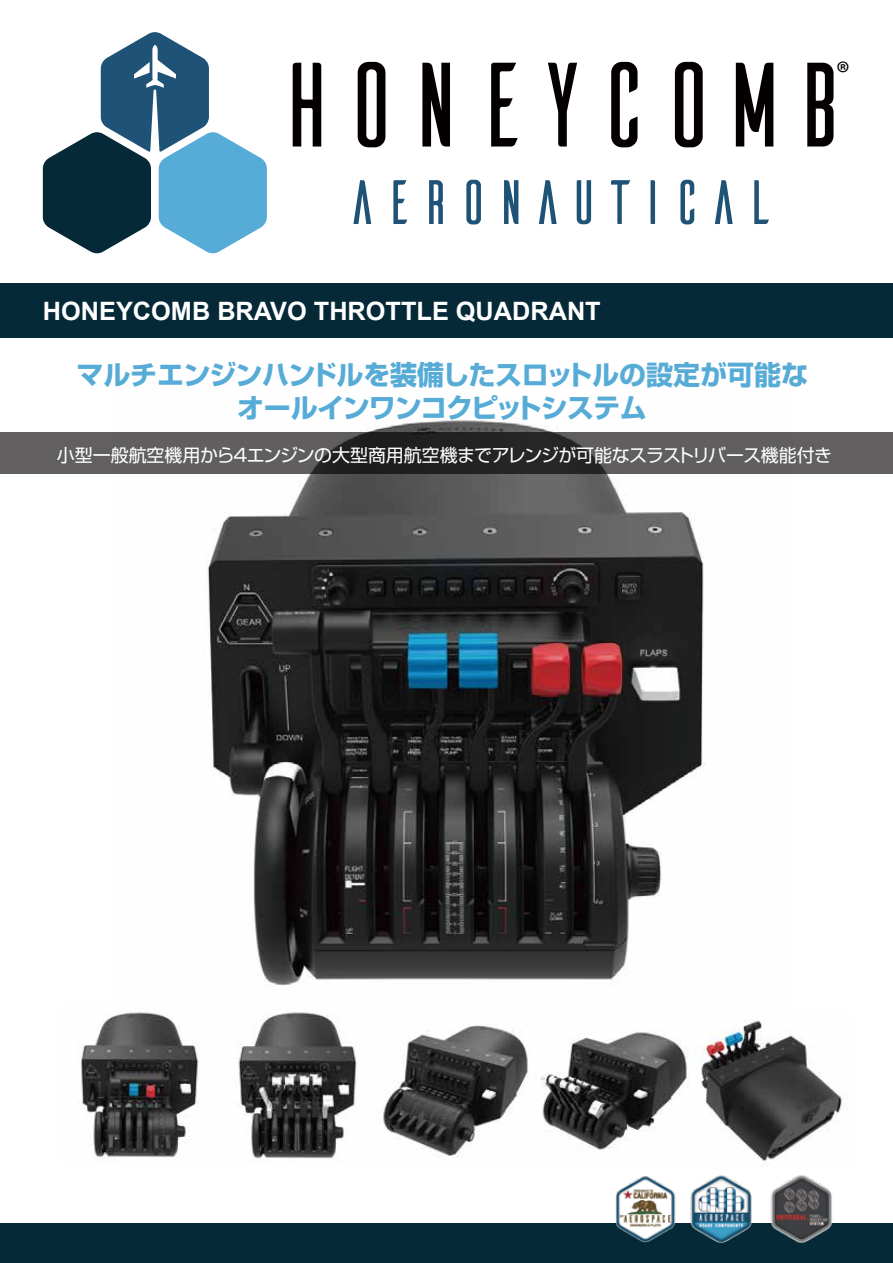
<style>
.page{position:relative;width:893px;height:1263px;background:#fff}
.page>*{position:absolute;margin:0;border:0;box-sizing:border-box;transform-origin:0 0}
.t1{font:32.85px "Myriad Pro";color:#040000}
.t2{font:700 27px/33px "Shin Go Pro";letter-spacing:-.02em;color:#56acd6;text-align:center}
.t3{font:700 25.35px "Arial";color:#fff}
.t4{font:18px "Shin Go Pro";letter-spacing:-.03em;color:#fff}
</style>
<div class="page">
<img style="left:118px;top:420px;width:675px;height:567px">
<svg style="left:0;top:432px;width:893px;height:41px;background:#4e4d4d"></svg>
<div style="left:0;top:1223px;width:893px;height:40px;background:#052937"></div>
<svg style="left:353px;top:180px;width:18px;height:44px"></svg>
<svg style="left:393px;top:180px;width:14px;height:44px"></svg>
<svg style="left:429px;top:180px;width:14px;height:44px"></svg>
<svg style="left:466px;top:180px;width:15px;height:44px"></svg>
<svg style="left:504px;top:180px;width:14px;height:44px"></svg>
<svg style="left:539px;top:180px;width:18px;height:44px"></svg>
<svg style="left:577px;top:180px;width:14px;height:44px"></svg>
<svg style="left:611px;top:180px;width:19px;height:44px"></svg>
<svg style="left:650px;top:180px;width:5px;height:44px"></svg>
<svg style="left:680px;top:180px;width:14px;height:44px"></svg>
<svg style="left:715px;top:180px;width:18px;height:44px"></svg>
<svg style="left:754px;top:180px;width:15px;height:44px"></svg>
<svg style="left:293px;top:63px;width:28px;height:84px"></svg>
<svg style="left:358px;top:62px;width:27px;height:85px"></svg>
<svg style="left:422px;top:63px;width:28px;height:84px"></svg>
<svg style="left:491px;top:63px;width:27px;height:84px"></svg>
<svg style="left:548px;top:63px;width:29px;height:84px"></svg>
<svg style="left:611px;top:62px;width:27px;height:85px"></svg>
<svg style="left:675px;top:62px;width:28px;height:85px"></svg>
<svg style="left:736px;top:63px;width:37px;height:84px"></svg>
<svg style="left:807px;top:63px;width:27px;height:84px"></svg>
<svg style="left:43px;top:32px;width:224px;height:221px"></svg>
<div style="left:0;top:283px;width:893px;height:55px;background:#052937"></div>
<img style="left:383px;top:1020px;width:459px;height:146px">
<img style="left:81px;top:1012px;width:276px;height:149px">
<img style="left:690px;top:1175px;width:143px;height:68px">
<img style="left:615px;top:1176px;width:61px;height:67px">
<h1 class="t1" style="left:836px;top:53px;width:15px">®</h1>
<h3 class="t3" style="left:43px;top:295px;width:559px">HONEYCOMB BRAVO THROTTLE QUADRANT</h3>
<h2 class="t2" style="left:77px;top:355px;width:733px">マルチエンジンハンドルを装備したスロットルの設定が可能なオールインワンコクピットシステム</h2>
<p class="t4" style="left:57px;top:440px;width:777px">小型一般航空機用から４エンジンの大型商用航空機までアレンジが可能なスラストリバース機能付き</p>
</div>
